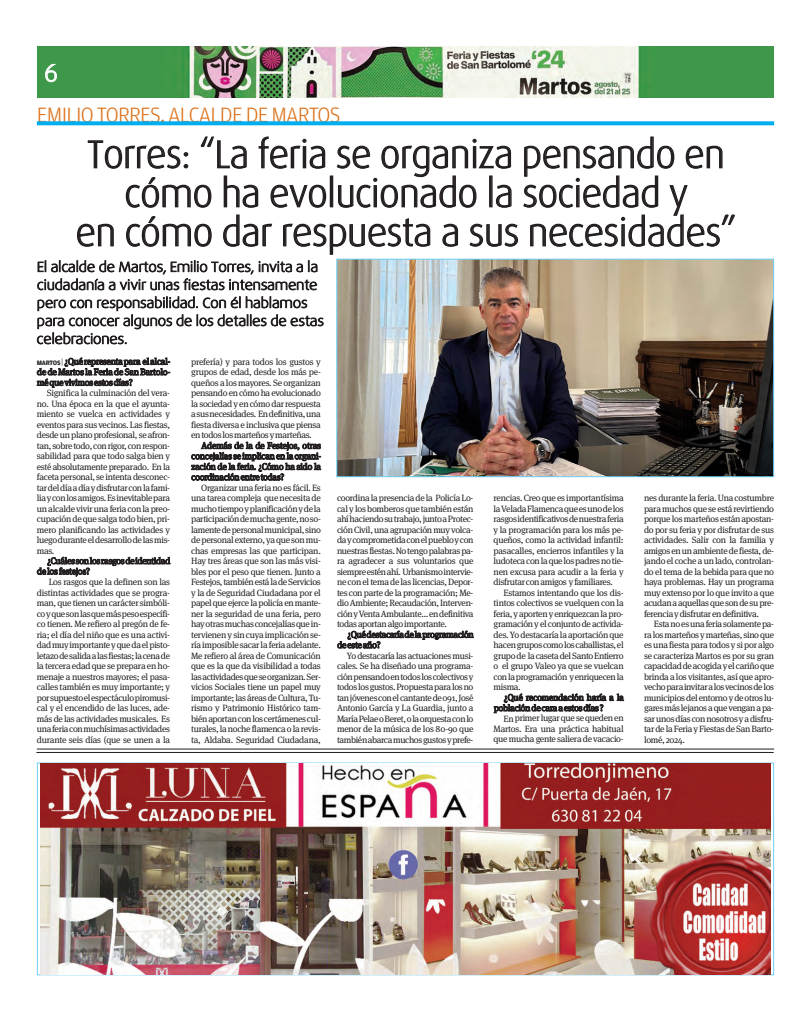
<style>
.page{position:relative;width:811px;height:1021px;background:#fff}
.page>*{position:absolute;margin:0;border:0;box-sizing:border-box;transform-origin:0 0}
.t1{font:300 39px/39px "Dax";letter-spacing:-.02em;color:#231f20;text-align:center;scale:1.05 1}
.t2{font:300 26px "Amplitude";color:#fff}
.t3{font:300 22px "Amplitude";letter-spacing:-.035em;color:#dc721b}
.t4{font:300 14px/18px "Dax Wide";color:#231f20}
.t5{font:9.1px/10.5px "Meta Serif OT";letter-spacing:-.035em;color:#231f20;text-align:justify}
.s1{font-family:"Amplitude";font-weight:700;font-size:6.8px}
.s2{font-family:"Amplitude";font-weight:300}
</style>
<div class="page">
<svg style="left:37px;top:121px;width:737px;height:4px;fill:#00aeef"></svg>
<img style="left:40px;top:763px;width:730px;height:211px">
<img style="left:338px;top:261px;width:434px;height:214px">
<div style="left:336px;top:259px;width:438px;height:218px;border:1px solid #6bcff6"></div>
<img style="left:38px;top:47px;width:735px;height:51px">
<hr style="left:37px;top:749px;width:737px;height:1px;background:#231f20">
<hr style="left:36px;top:752px;width:737px;height:1px;background:#231f20">
<h2 class="t2" style="left:44px;top:57px;width:15px">6</h2>
<h3 class="t3" style="left:37px;top:101px;width:305px">EMILIO TORRES, ALCALDE DE MARTOS</h3>
<h1 class="t1" style="left:75px;top:139px;width:631px">Torres: “La feria se organiza pensando en cómo ha evolucionado la sociedad y<br>en cómo dar respuesta a sus necesidades”</h1>
<h3 class="t4" style="left:37px;top:259px;width:289px">El alcalde de Martos, Emilio Torres, invita a la ciudadanía a vivir unas fiestas intensamente pero con responsabilidad. Con él hablamos para conocer algunos de los detalles de estas celebraciones.</h3>
<p class="t5" style="left:37px;top:357px;width:135px"><span class="s1">MARTOS</span> <span class="s2">|</span>¿Qué representa para el alcal&shy;de de Martos la Feria de San Bartolo&shy;mé que vivimos estos días?</p>
<p class="t5" style="left:37px;top:388px;width:135px;text-indent:10px">Significa la culminación del vera&shy;no. Una época en la que el ayunta&shy;miento se vuelca en actividades y eventos para sus vecinos. Las fiestas, desde un plano profesional, se afron&shy;tan, sobre todo, con rigor, con respon&shy;sabilidad para que todo salga bien y esté absolutamente preparado. En la faceta personal, se intenta desconec&shy;tar del día a día y disfrutar con la fami&shy;lia y con los amigos. Es inevitable para un alcalde vivir una feria con la preo&shy;cupación de que salga todo bien, pri&shy;mero planificando las actividades y luego durante el desarrollo de las mis&shy;mas.</p>
<p class="t5" style="left:37px;top:556px;width:135px;text-indent:10px">¿Cuáles son los rasgos de identidad de los festejos?</p>
<p class="t5" style="left:37px;top:577px;width:135px;text-indent:12px">Los rasgos que la definen son las distintas actividades que se progra&shy;man, que tienen un carácter simbóli&shy;co y que son las que más peso específi&shy;co tienen. Me refiero al pregón de fe&shy;ria; el día del niño que es una activi&shy;dad muy importante y que da el pisto&shy;letazo de salida a las fiestas; la cena de la tercera edad que se prepara en ho&shy;menaje a nuestros mayores; el pasa&shy;calles también es muy importante; y por supuesto el espectáculo piromusi&shy;cal y el encendido de las luces, ade&shy;más de las actividades musicales. Es una feria con muchísimas actividades durante seis días (que se unen a la</p>
<p class="t5" style="left:191px;top:357px;width:131px">prefería) y para todos los gustos y grupos de edad, desde los más pe&shy;queños a los mayores. Se organizan pensando en cómo ha evolucionado la sociedad y en cómo dar respuesta a sus necesidades. En definitiva, una fiesta diversa e inclusiva que piensa en todos los marteños y marteñas.</p>
<p class="t5" style="left:191px;top:441px;width:131px;text-indent:10px">Además de la de Festejos, otras concejalías se implican en la organi&shy;zación de la feria. ¿Cómo ha sido la coordinación entre todas?</p>
<p class="t5" style="left:191px;top:483px;width:131px;text-indent:10px">Organizar una feria no es fácil. Es una tarea compleja que necesita de mucho tiempo y planificación y de la participación de mucha gente, no so&shy;lamente de personal municipal, sino de personal externo, ya que son mu&shy;chas empresas las que participan.<br>Hay tres áreas que son las más visi&shy;bles por el peso que tienen. Junto a Festejos, también está la de Servicios y la de Seguridad Ciudadana por el papel que ejerce la policía en mante&shy;ner la seguridad de una feria, pero hay otras muchas concejalías que in&shy;tervienen y sin cuya implicación se&shy;ría imposible sacar la feria adelante.<br>Me refiero al área de Comunicación que es la que da visibilidad a todas las actividades que se organizan. Ser&shy;vicios Sociales tiene un papel muy importante; las áreas de Cultura, Tu&shy;rismo y Patrimonio Histórico tam&shy;bién aportan con los certámenes cul&shy;turales, la noche flamenca o la revis&shy;ta, Aldaba. Seguridad Ciudadana,</p>
<p class="t5" style="left:337px;top:493px;width:138px">coordina la presencia de la Policía Lo&shy;cal y los bomberos que también están ahí haciendo su trabajo, junto a Protec&shy;ción Civil, una agrupación muy volca&shy;da y comprometida con el pueblo y con nuestras fiestas. No tengo palabras pa&shy;ra agradecer a sus voluntarios que siempre estén ahí. Urbanismo intervie&shy;ne con el tema de las licencias, Depor&shy;tes con parte de la programación; Me&shy;dio Ambiente; Recaudación, Interven&shy;ción y Venta Ambulante… en definitiva todas aportan algo importante.</p>
<p class="t5" style="left:337px;top:630px;width:138px;text-indent:10px">¿Qué destacaría de la programación de este año?</p>
<p class="t5" style="left:337px;top:650px;width:138px;text-indent:10px">Yo destacaría las actuaciones musi&shy;cales. Se ha diseñado una programa&shy;ción pensando en todos los colectivos y todos los gustos. Propuesta para los no tan jóvenes con el cantante de 091, José Antonio García y La Guardia, junto a María Pelae o Beret, o la orquesta con lo menor de la música de los 80-90 que también abarca muchos gustos y prefe-</p>
<p class="t5" style="left:493px;top:493px;width:132px">rencias. Creo que es importantísima la Velada Flamenca que es uno de los rasgos identificativos de nuestra feria y la programación para los más pe&shy;queños, como la actividad infantil: pasacalles, encierros infantiles y la ludoteca con la que los padres no tie&shy;nen excusa para acudir a la feria y disfrutar con amigos y familiares.</p>
<p class="t5" style="left:493px;top:588px;width:132px;text-indent:10px">Estamos intentando que los dis&shy;tintos colectivos se vuelquen con la feria, y aporten y enriquezcan la pro&shy;gramación y el conjunto de activida&shy;des. Yo destacaría la aportación que hacen grupos como los caballistas, el grupo de la caseta del Santo Entierro o el grupo Valeo ya que se vuelcan con la programación y enriquecen la misma.</p>
<p class="t5" style="left:494px;top:692px;width:131px;text-indent:10px">¿Qué recomendación haría a la población de cara a estos días ?</p>
<p class="t5" style="left:493px;top:713px;width:132px;text-indent:10px">En primer lugar que se queden en Martos. Era una práctica habitual que mucha gente saliera de vacacio-</p>
<p class="t5" style="left:644px;top:493px;width:132px">nes durante la feria. Una costumbre para muchos que se está revirtiendo porque los marteños están apostan&shy;do por su feria y por disfrutar de sus actividades. Salir con la familia y amigos en un ambiente de fiesta, de&shy;jando el coche a un lado, controlan&shy;do el tema de la bebida para que no haya problemas. Hay un programa muy extenso por lo que invito a que acudan a aquellas que son de su pre&shy;ferencia y disfrutar en definitiva.</p>
<p class="t5" style="left:644px;top:619px;width:132px;text-indent:10px">Esta no es una feria solamente pa&shy;ra los marteños y marteñas, sino que es una fiesta para todos y si por algo se caracteriza Martos es por su gran capacidad de acogida y el cariño que brinda a los visitantes, así que apro&shy;vecho para invitar a los vecinos de los municipios del entorno y de otros lu&shy;gares más lejanos a que vengan a pa&shy;sar unos días con nosotros y a disfru&shy;tar de la Feria y Fiestas de San Barto&shy;lomé, 2024.</p>
</div>
